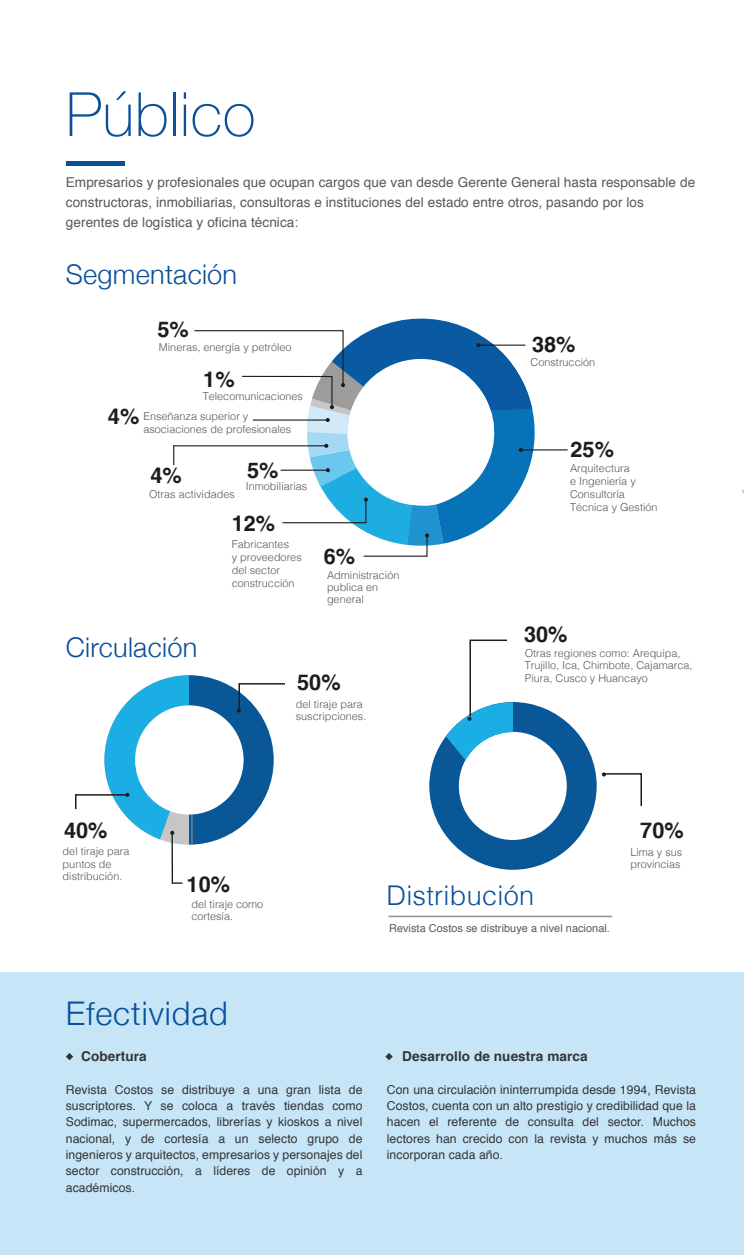
<style>
.page{position:relative;width:744px;height:1255px;background:#fff}
.page>*{position:absolute;margin:0;border:0;box-sizing:border-box;transform-origin:0 0}
.t1{font:100 61.05px "Helvetica Neue";letter-spacing:.01em;color:#0a5099}
.t2{font:300 32.55px "Helvetica Neue";letter-spacing:.03em;color:#0a5099}
.t3{font:300 27.15px "Helvetica Neue";letter-spacing:.01em;color:#0a5099}
.t4{font:300 27.15px "Helvetica";letter-spacing:.01em;color:#0a5099}
.t5{font:700 21.75px "Helvetica";color:#1c1c1b}
.t6{font:700 21.75px "Helvetica";color:#1d1d1c}
.t7{font:13.65px/20.4px "Helvetica";letter-spacing:.005em;color:#585857}
.t8{font:700 13.65px "Helvetica";letter-spacing:.005em;color:#343434}
.t9{font:12.15px/16.4px "Helvetica";letter-spacing:.005em;color:#343434;text-align:justify}
.t10{font:300 10.8px/13px "Helvetica";color:#585757}
.t11{font:300 10.8px/12.1px "Helvetica";color:#585857}
.t12{font:10.8px "Helvetica";letter-spacing:.005em;color:#585857}
.s1{font-weight:700;font-size:21.75px;color:#1c1c1b}
</style>
<div class="page">
<div style="left:0;top:972px;width:744px;height:282px;background:#c6e5f7"></div>
<svg style="left:75px;top:675px;width:210px;height:209px"></svg>
<hr style="left:388px;top:915px;width:224px;height:2px;background:#91908f">
<svg style="left:429px;top:639px;width:213px;height:230px"></svg>
<hr style="left:66px;top:161px;width:58px;height:4px;background:#0a5099">
<svg style="left:66px;top:1053px;width:7px;height:7px"></svg>
<svg style="left:385px;top:1053px;width:8px;height:7px"></svg>
<hr style="left:520px;top:449px;width:48px;height:1px;background:#1c1c1b">
<hr style="left:174px;top:445px;width:152px;height:1px;background:#1c1c1b">
<svg style="left:173px;top:445px;width:2px;height:20px"></svg>
<svg style="left:193px;top:318px;width:349px;height:239px"></svg>
<h1 class="t1" style="left:66px;top:68px;width:191px">Público</h1>
<p class="t7" style="left:66px;top:172px;width:631px">Empresarios y profesionales que ocupan cargos que van desde Gerente General hasta responsable de constructoras, inmobiliarias, consultoras e instituciones del estado entre otros, pasando por los gerentes de logística y oficina técnica:</p>
<h3 class="t3" style="left:66px;top:252px;width:173px">Segmentación</h3>
<h3 class="t5" style="left:158px;top:316px;width:33px">5%</h3>
<p class="t10" style="left:159px;top:339px;width:134px">Mineras, energía y petróleo</p>
<h3 class="t5" style="left:203px;top:366px;width:33px">1%</h3>
<p class="t10" style="left:203px;top:389px;width:102px">Telecomunicaciones</p>
<p class="t10" style="left:143px;top:409px;width:149px;text-indent:-35px"><span class="s1">4%</span> Enseñanza superior y asociaciones de profesionales</p>
<h3 class="t5" style="left:247px;top:457px;width:33px">5%</h3>
<p class="t10" style="left:246px;top:479px;width:63px">Inmobiliarias</p>
<h3 class="t5" style="left:232px;top:510px;width:45px">12%</h3>
<p class="t10" style="left:232px;top:536px;width:72px">Fabricantes<br>y proveedores del sector construcción</p>
<h3 class="t5" style="left:151px;top:462px;width:33px">4%</h3>
<p class="t10" style="left:149px;top:487px;width:87px">Otras actividades</p>
<h3 class="t3" style="left:66px;top:625px;width:133px">Circulación</h3>
<h3 class="t5" style="left:324px;top:543px;width:33px">6%</h3>
<p class="t10" style="left:327px;top:568px;width:74px;line-height:12.1px">Administración publica en general</p>
<h3 class="t6" style="left:297px;top:664px;width:45px">50%</h3>
<p class="t11" style="left:296px;top:697px;width:72px">del tiraje para suscripciones.</p>
<h3 class="t5" style="left:532px;top:331px;width:45px">38%</h3>
<p class="t10" style="left:531px;top:355px;width:66px">Construcción</p>
<h3 class="t5" style="left:571px;top:436px;width:45px">25%</h3>
<p class="t10" style="left:570px;top:461px;width:89px">Arquitectura<br>e Ingeniería y<br>Consultoría<br>Técnica y Gestión</p>
<h3 class="t6" style="left:524px;top:617px;width:45px">30%</h3>
<p class="t11" style="left:525px;top:646px;width:169px">Otras regiones como: Arequipa,<br>Trujillo, Ica, Chimbote, Cajamarca,<br>Piura, Cusco y Huancayo</p>
<h3 class="t6" style="left:64px;top:812px;width:45px">40%</h3>
<p class="t11" style="left:63px;top:844px;width:68px">del tiraje para puntos de distribución.</p>
<h3 class="t6" style="left:187px;top:866px;width:45px">10%</h3>
<p class="t11" style="left:191px;top:897px;width:73px">del tiraje como cortesía.</p>
<h3 class="t4" style="left:386px;top:872px;width:149px">Distribución</h3>
<p class="t12" style="left:389px;top:919px;width:222px">Revista Costos se distribuye a nivel nacional.</p>
<h3 class="t6" style="left:640px;top:812px;width:45px">70%</h3>
<p class="t11" style="left:630px;top:845px;width:53px">Lima y sus provincias</p>
<h2 class="t2" style="left:66px;top:987px;width:164px">Efectividad</h2>
<p class="t8" style="left:81px;top:1045px;width:67px">Cobertura</p>
<p class="t9" style="left:66px;top:1081px;width:298px">Revista Costos se distribuye a una gran lista de suscriptores. Y se coloca a través tiendas como Sodimac, supermercados, librerías y kioskos a nivel nacional, y de cortesía a un selecto grupo de ingenieros y arquitectos, empresarios y personajes del sector construcción, a líderes de opinión y a académicos.</p>
<p class="t8" style="left:402px;top:1045px;width:187px">Desarrollo de nuestra marca</p>
<p class="t9" style="left:387px;top:1081px;width:311px">Con una circulación ininterrumpida desde 1994, Revista Costos, cuenta con un alto prestigio y credibilidad que la hacen el referente de consulta del sector. Muchos lectores han crecido con la revista y muchos más se incorporan cada año.</p>
</div>
